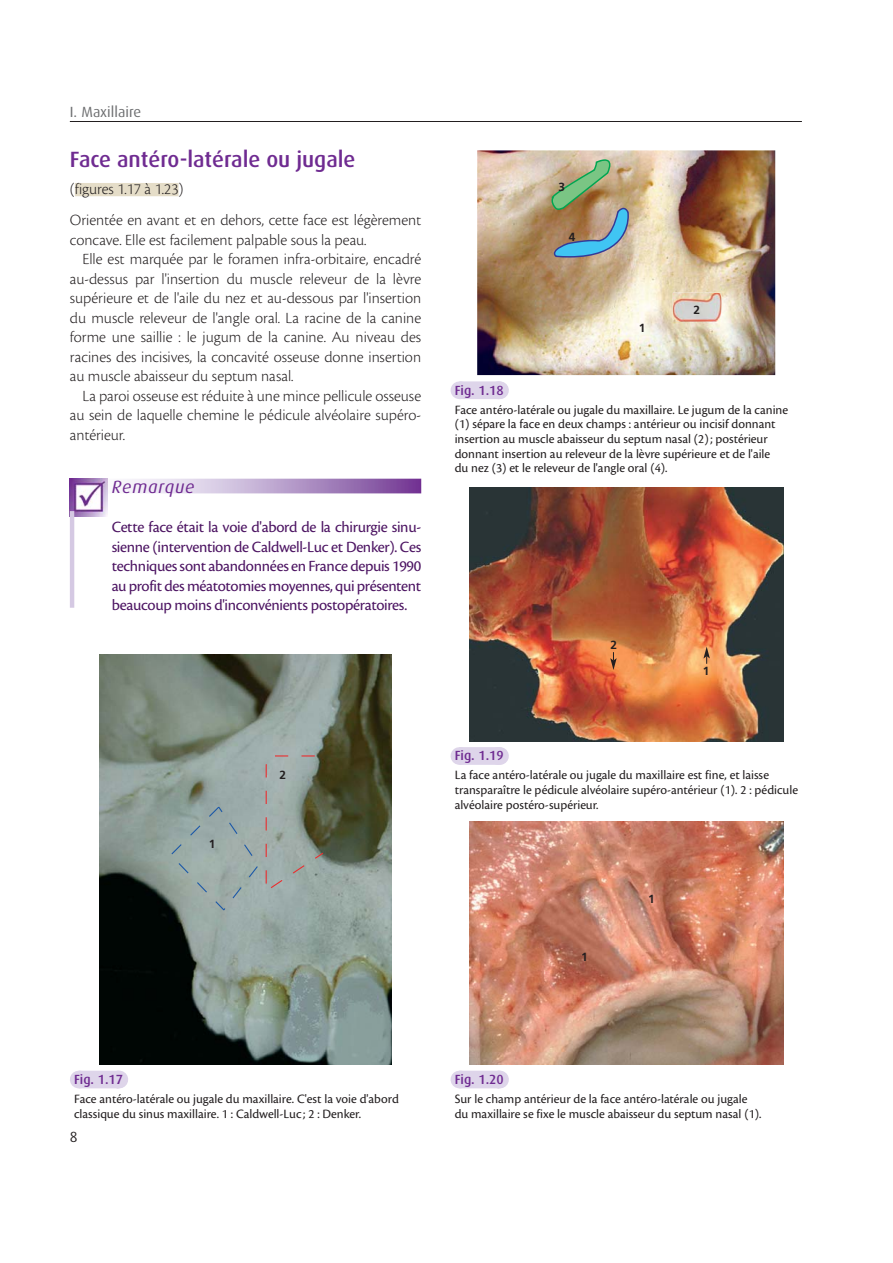
<style>
.page{position:relative;width:893px;height:1263px;background:#fff}
.page>*{position:absolute;margin:0;border:0;box-sizing:border-box;transform-origin:0 0}
.t1{font:500 22.2px "Dax";color:#6f2b91}
.t2{font:italic 17.7px "Dax";letter-spacing:.05em;color:#6f2b91}
.t3{font:300 16.2px/31.3px "Cronos Pro";color:#231f20}
.t4{font:16.2px/19.5px "Cronos Pro";letter-spacing:-.02em;color:#4c1462;text-align:justify}
.t5{font:14.7px "Dax";color:#6d6e70}
.t6{font:14.7px "Dax";color:#231f20}
.t7{font:13.35px/14.5px "Cronos Pro";color:#231f20}
.t8{font:500 13.35px "Dax";color:#6f2b91}
.t9{font:700 11.85px "Frutiger";color:#231f20}
</style>
<div class="page">
<hr style="left:70px;top:121px;width:732px;height:1px;background:#231f20">
<div style="left:75px;top:183px;width:104px;height:13px;background:#e5ddc8"></div>
<img style="left:100px;top:655px;width:291px;height:410px">
<svg style="left:169px;top:755px;width:155px;height:157px;background:#95a39d"></svg>
<div style="left:79px;top:1071px;width:39px;height:17px;background:#ded5ea"></div>
<svg style="left:118px;top:1071px;width:1px;height:17px"></svg>
<img style="left:477px;top:150px;width:298px;height:225px">
<img style="left:673px;top:293px;width:48px;height:29px">
<img style="left:674px;top:294px;width:45px;height:27px">
<svg style="left:546px;top:153px;width:90px;height:110px;background:#a3a287"></svg>
<div style="left:459px;top:381px;width:40px;height:18px;background:#ded5ea"></div>
<svg style="left:479px;top:381px;width:21px;height:18px"></svg>
<img style="left:469px;top:488px;width:314px;height:253px">
<svg style="left:610px;top:652px;width:7px;height:18px"></svg>
<svg style="left:703px;top:647px;width:7px;height:17px"></svg>
<div style="left:459px;top:747px;width:40px;height:18px;background:#ded5ea"></div>
<svg style="left:499px;top:747px;width:1px;height:18px"></svg>
<img style="left:469px;top:822px;width:314px;height:243px">
<div style="left:459px;top:1071px;width:40px;height:17px;background:#ded5ea"></div>
<svg style="left:499px;top:1071px;width:1px;height:17px"></svg>
<svg style="left:127px;top:479px;width:294px;height:14px;background:#baa1cd"></svg>
<img style="left:70px;top:479px;width:38px;height:37px">
<hr style="left:70px;top:511px;width:4px;height:97px;background:#d5c9e3">
<p class="t5" style="left:70px;top:105px;width:73px">I. Maxillaire</p>
<h1 class="t1" style="left:70px;top:147px;width:287px">Face antéro-latérale ou jugale</h1>
<p class="t3" style="left:70px;top:174px;width:353px">(figures 1.17 à 1.23)<br>Orientée en avant et en dehors, cette face est légèrement</p>
<p class="t3" style="left:70px;top:225px;width:298px">concave. Elle est facilement palpable sous la peau.</p>
<p class="t3" style="left:82px;top:245px;width:340px">Elle est marquée par le foramen infra-orbitaire, encadré</p>
<p class="t3" style="left:70px;top:264px;width:353px">au-dessus par l'insertion du muscle releveur de la lèvre</p>
<p class="t3" style="left:70px;top:284px;width:353px">supérieure et de l'aile du nez et au-dessous par l'insertion</p>
<p class="t3" style="left:70px;top:303px;width:353px">du muscle releveur de l'angle oral. La racine de la canine</p>
<p class="t3" style="left:70px;top:323px;width:353px">forme une saillie : le jugum de la canine. Au niveau des</p>
<p class="t3" style="left:70px;top:342px;width:353px">racines des incisives, la concavité osseuse donne insertion</p>
<p class="t3" style="left:70px;top:362px;width:225px">au muscle abaisseur du septum nasal.</p>
<p class="t3" style="left:82px;top:381px;width:340px">La paroi osseuse est réduite à une mince pellicule osseuse</p>
<p class="t3" style="left:70px;top:401px;width:353px">au sein de laquelle chemine le pédicule alvéolaire supéro-</p>
<p class="t3" style="left:70px;top:420px;width:57px">antérieur.</p>
<h2 class="t2" style="left:112px;top:478px;width:84px">Remarque</h2>
<p class="t4" style="left:112px;top:518px;width:311px">Cette face était la voie d'abord de la chirurgie sinu&shy;sienne (intervention de Caldwell-Luc et Denker). Ces techniques sont abandonnées en France depuis 1990 au profit des méatotomies moyennes, qui présentent beaucoup moins d'inconvénients postopératoires.</p>
<p class="t9" style="left:209px;top:839px;width:8px">1</p>
<p class="t9" style="left:280px;top:770px;width:8px">2</p>
<p class="t9" style="left:558px;top:182px;width:8px">3</p>
<p class="t9" style="left:569px;top:232px;width:8px">4</p>
<p class="t9" style="left:639px;top:323px;width:8px">1</p>
<p class="t9" style="left:693px;top:306px;width:8px">2</p>
<p class="t8" style="left:455px;top:382px;width:50px">Fig. 1.18</p>
<p class="t7" style="left:455px;top:403px;width:335px">Face antéro-latérale ou jugale du maxillaire. Le jugum de la canine (1) sépare la face en deux champs : antérieur ou incisif donnant insertion au muscle abaisseur du septum nasal (2) ; postérieur donnant insertion au releveur de la lèvre supérieure et de l'aile<br>du nez (3) et le releveur de l'angle oral (4).</p>
<p class="t9" style="left:610px;top:640px;width:8px">2</p>
<p class="t9" style="left:703px;top:666px;width:8px">1</p>
<p class="t8" style="left:455px;top:748px;width:50px">Fig. 1.19</p>
<p class="t7" style="left:455px;top:769px;width:345px">La face antéro-latérale ou jugale du maxillaire est fine, et laisse transparaître le pédicule alvéolaire supéro-antérieur (1). 2 : pédicule alvéolaire postéro-supérieur.</p>
<p class="t9" style="left:581px;top:953px;width:8px">1</p>
<p class="t9" style="left:648px;top:894px;width:8px">1</p>
<p class="t8" style="left:74px;top:1072px;width:50px">Fig. 1.17</p>
<p class="t7" style="left:74px;top:1092px;width:326px">Face antéro-latérale ou jugale du maxillaire. C'est la voie d'abord classique du sinus maxillaire. 1 : Caldwell-Luc ; 2 : Denker.</p>
<p class="t6" style="left:70px;top:1130px;width:9px">8</p>
<p class="t8" style="left:455px;top:1072px;width:50px">Fig. 1.20</p>
<p class="t7" style="left:455px;top:1092px;width:308px">Sur le champ antérieur de la face antéro-latérale ou jugale du maxillaire se fixe le muscle abaisseur du septum nasal (1).</p>
</div>
